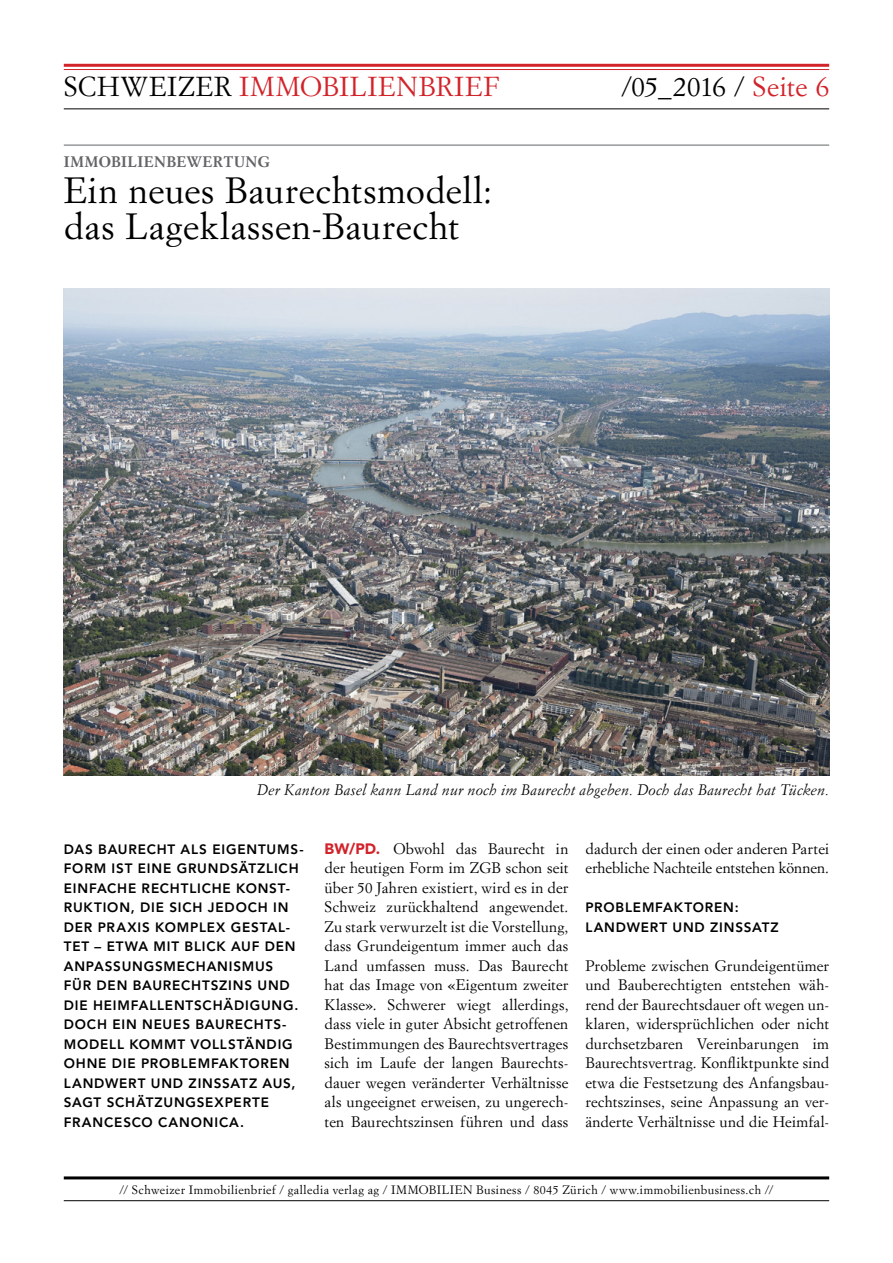
<style>
.page{position:relative;width:893px;height:1263px;background:#fff}
.page>*{position:absolute;margin:0;border:0;box-sizing:border-box;transform-origin:0 0}
.t1{font:36px/36px "Simoncini Garamond Std";letter-spacing:.015em;color:#000}
.t2{font:27px "Simoncini Garamond Std";letter-spacing:.03em;color:#d2232a}
.t3{font:27px "Simoncini Garamond Std";letter-spacing:.005em;color:#000}
.t4{font:15px/19.5px "Simoncini Garamond Std";letter-spacing:.01em;color:#000;text-align:justify}
.t5{font:italic 15px "Simoncini Garamond Std";letter-spacing:.01em;color:#000}
.t6{font:700 15px "Simoncini Garamond Std";letter-spacing:.025em;color:#636466}
.t7{font:800 13.5px/19.5px "Avenir LT Std";letter-spacing:.06em;color:#000}
.t8{font:12px "Simoncini Garamond Std";letter-spacing:.04em;color:#000}
.s1{color:#000}
.s2{color:#d2232a}
.s3{font-family:"Avenir LT Std";font-weight:900;color:#d2232a}
</style>
<div class="page">
<hr style="left:64px;top:1176px;width:765px;height:3px;background:#000">
<hr style="left:64px;top:1200px;width:765px;height:1px;background:#000">
<hr style="left:64px;top:64px;width:765px;height:3px;background:#d2232a">
<hr style="left:64px;top:69px;width:765px;height:1px;background:#d2232a">
<hr style="left:64px;top:108px;width:765px;height:1px;background:#000">
<hr style="left:64px;top:145px;width:765px;height:1px;background:#636466">
<img style="left:64px;top:288px;width:765px;height:488px">
<h2 class="t2" style="left:64px;top:70px;width:437px"><span class="s1">SCHWEIZER</span> IMMOBILIENBRIEF</h2>
<h2 class="t3" style="left:621px;top:70px;width:209px">/05_2016 / <span class="s2">Seite 6</span></h2>
<p class="t6" style="left:64px;top:152px;width:208px">IMMOBILIENBEWERTUNG</p>
<h1 class="t1" style="left:64px;top:171px;width:430px">Ein neues Baurechtsmodell: das Lageklassen-Baurecht</h1>
<p class="t5" style="left:257px;top:781px;width:574px">Der Kanton Basel kann Land nur noch im Baurecht abgeben. Doch das Baurecht hat Tücken.</p>
<p class="t7" style="left:64px;top:839px;width:241px">DAS BAURECHT ALS EIGENTUMS-<br>FORM IST EINE GRUNDSÄTZLICH<br>EINFACHE RECHTLICHE KONST-<br>RUKTION, DIE SICH JEDOCH IN<br>DER PRAXIS KOMPLEX GESTAL-<br>TET – ETWA MIT BLICK AUF DEN<br>ANPASSUNGSMECHANISMUS<br>FÜR DEN BAURECHTSZINS UND<br>DIE HEIMFALLENTSCHÄDIGUNG.<br>DOCH EIN NEUES BAURECHTS-<br>MODELL KOMMT VOLLSTÄNDIG<br>OHNE DIE PROBLEMFAKTOREN<br>LANDWERT UND ZINSSATZ AUS,<br>SAGT SCHÄTZUNGSEXPERTE<br>FRANCESCO CANONICA.</p>
<p class="t4" style="left:325px;top:838px;width:245px"><span class="s3">BW/PD.</span> Obwohl das Baurecht in der heutigen Form im ZGB schon seit über 50 Jahren existiert, wird es in der Schweiz zurückhaltend angewendet.<br>Zu stark verwurzelt ist die Vorstellung, dass Grundeigentum immer auch das Land umfassen muss. Das Baurecht hat das Image von «Eigentum zweiter Klasse». Schwerer wiegt allerdings, dass viele in guter Absicht getroffenen Bestimmungen des Baurechtsvertrages sich im Laufe der langen Baurechts&shy;dauer wegen veränderter Verhältnisse als ungeeignet erweisen, zu ungerech&shy;ten Baurechtszinsen führen und dass</p>
<p class="t4" style="left:585px;top:838px;width:245px">dadurch der einen oder anderen Partei erhebliche Nachteile entstehen können.</p>
<p class="t7" style="left:585px;top:898px;width:195px">PROBLEMFAKTOREN:<br>LANDWERT UND ZINSSATZ</p>
<p class="t4" style="left:585px;top:955px;width:245px">Probleme zwischen Grundeigentümer und Bauberechtigten entstehen wäh&shy;rend der Baurechtsdauer oft wegen un&shy;klaren, widersprüchlichen oder nicht durchsetzbaren Vereinbarungen im Baurechtsvertrag. Konfliktpunkte sind etwa die Festsetzung des Anfangsbau&shy;rechtszinses, seine Anpassung an ver&shy;änderte Verhältnisse und die Heimfal-</p>
<p class="t8" style="left:120px;top:1183px;width:655px">// Schweizer Immobilienbrief / galledia verlag ag / IMMOBILIEN Business / 8045 Zürich / www.immobilienbusiness.ch //</p>
</div>
